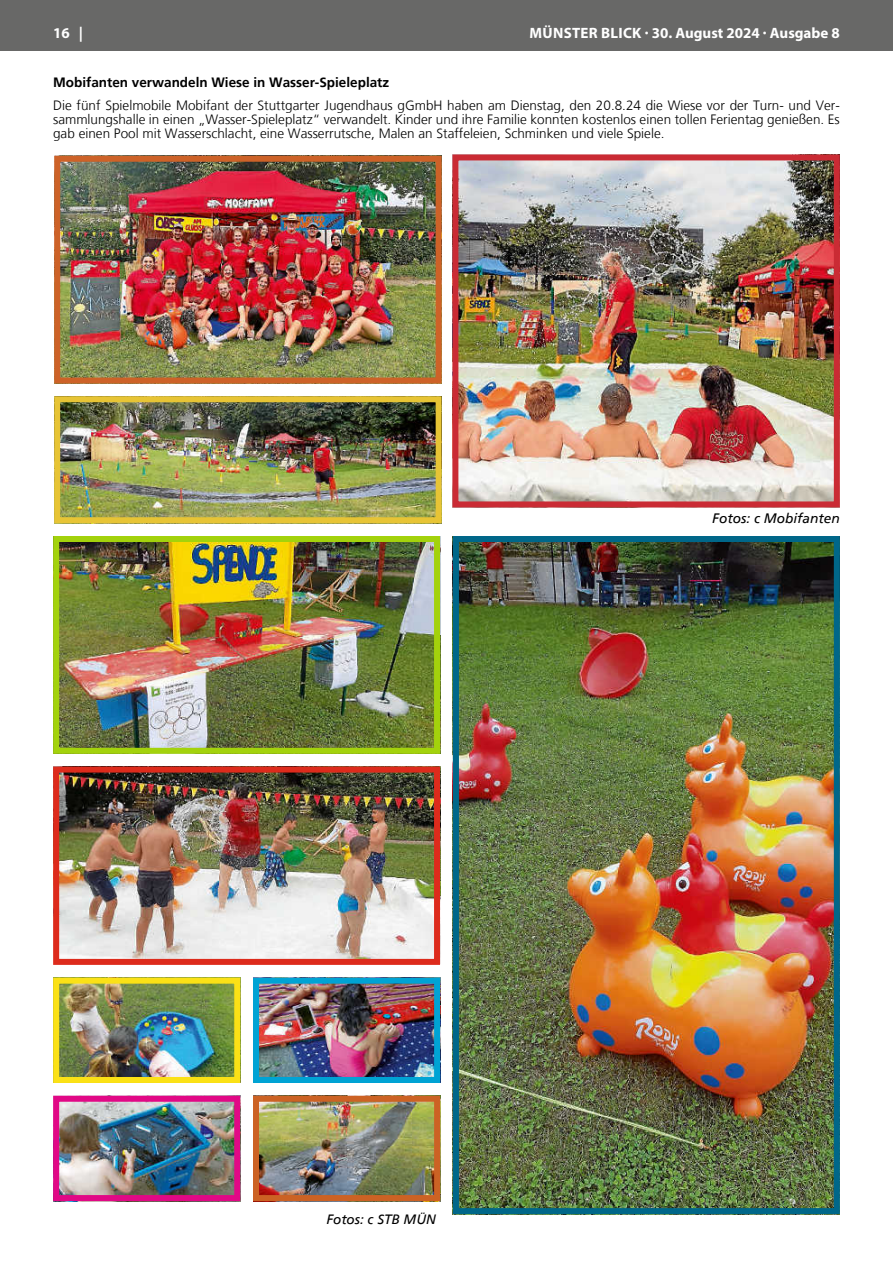
<style>
.page{position:relative;width:893px;height:1263px;background:#fff}
.page>*{position:absolute;margin:0;border:0;box-sizing:border-box;transform-origin:0 0}
.t1{font:700 15px "Myriad Pro";color:#fff}
.t2{font:italic 13.65px "Frutiger";color:#000}
.t3{font:300 13.5px/14.4px "Frutiger";color:#000;text-align:justify}
.t4{font:700 13.5px "Frutiger";color:#000}
.t5{font:italic 13.5px "Frutiger";color:#000}
</style>
<div class="page">
<div style="left:0;top:0;width:893px;height:51px;background:#686867"></div>
<img style="left:459px;top:161px;width:374px;height:339px">
<div style="left:452px;top:154px;width:388px;height:353px;border:6px solid #ca2b34"></div>
<img style="left:61px;top:163px;width:374px;height:213px">
<div style="left:54px;top:156px;width:388px;height:227px;border:6px solid #cd6228"></div>
<img style="left:61px;top:403px;width:374px;height:113px">
<div style="left:54px;top:396px;width:388px;height:127px;border:6px solid #e7c435"></div>
<img style="left:460px;top:543px;width:373px;height:664px">
<div style="left:453px;top:536px;width:387px;height:678px;border:6px solid #006789"></div>
<img style="left:60px;top:773px;width:373px;height:185px">
<div style="left:53px;top:766px;width:387px;height:199px;border:6px solid #dd2b1c"></div>
<img style="left:60px;top:543px;width:373px;height:204px">
<div style="left:53px;top:536px;width:387px;height:218px;border:6px solid #a3d20c"></div>
<img style="left:60px;top:985px;width:173px;height:91px">
<div style="left:53px;top:978px;width:187px;height:105px;border:6px solid #fbe116"></div>
<img style="left:260px;top:985px;width:173px;height:91px">
<div style="left:253px;top:978px;width:187px;height:105px;border:6px solid #00a3d4"></div>
<img style="left:260px;top:1103px;width:173px;height:91px">
<div style="left:253px;top:1096px;width:187px;height:105px;border:6px solid #cc6224"></div>
<img style="left:60px;top:1103px;width:173px;height:91px">
<div style="left:53px;top:1096px;width:187px;height:105px;border:6px solid #e10886"></div>
<p class="t1" style="left:53px;top:23px;width:31px">16 |</p>
<p class="t1" style="left:529px;top:23px;width:312px">MÜNSTER BLICK · 30. August 2024 · Ausgabe 8</p>
<p class="t4" style="left:53px;top:74px;width:338px">Mobifanten verwandeln Wiese in Wasser-Spieleplatz</p>
<p class="t3" style="left:53px;top:98px;width:788px">Die fünf Spielmobile Mobifant der Stuttgarter Jugendhaus gGmbH haben am Dienstag, den 20.8.24 die Wiese vor der Turn- und Ver&shy;sammlungshalle in einen „Wasser-Spieleplatz“ verwandelt. Kinder und ihre Familie konnten kostenlos einen tollen Ferientag genießen. Es gab einen Pool mit Wasserschlacht, eine Wasserrutsche, Malen an Staffeleien, Schminken und viele Spiele.</p>
<p class="t5" style="left:326px;top:1212px;width:111px">Fotos: c STB MÜN</p>
<p class="t2" style="left:712px;top:510px;width:129px">Fotos: c Mobifanten</p>
</div>
